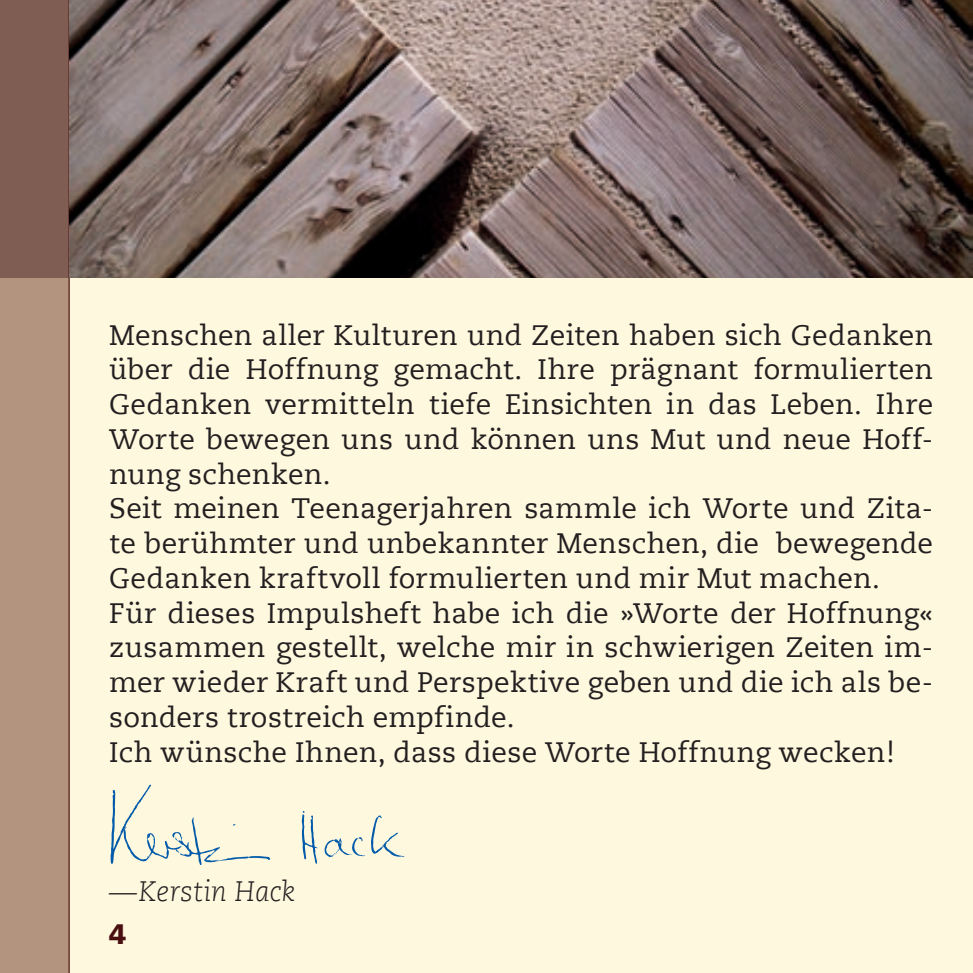
<style>
.page{position:relative;width:973px;height:973px;background:#fff}
.page>*{position:absolute;margin:0;border:0;box-sizing:border-box;transform-origin:0 0}
.Text_normal{font:28px/34.6px "Caecilia LT";letter-spacing:.01em;color:#231f20;text-align:justify}
.Bibelvers{font:italic 300 28px "Caecilia LT";color:#231f20}
.t1{font:900 28px "Frutiger LT";color:#4a0f10}
</style>
<div class="page">
<div style="left:0;top:0;width:972px;height:972px;background:#fef8de"></div>
<hr style="left:972px;top:0;width:1px;height:972px;background:#fef8de">
<svg style="left:0;top:0;width:68px;height:972px;background:#a48472"></svg>
<hr style="left:68px;top:0;width:2px;height:972px;background:#4a0f10">
<hr style="left:972px;top:0;width:1px;height:278px;background:#b49a92">
<img style="left:69px;top:0;width:903px;height:278px">
<svg style="left:110px;top:784px;width:294px;height:80px"></svg>
<p class="Text_normal" style="left:109px;top:318px;width:825px">Menschen aller Kulturen und Zeiten haben sich Gedanken über die Hoffnung gemacht. Ihre prägnant formulierten Gedanken vermitteln tiefe Einsichten in das Leben. Ihre Worte bewegen uns und können uns Mut und neue Hoff&shy;nung schenken.</p>
<p class="Text_normal" style="left:109px;top:491px;width:825px">Seit meinen Teenagerjahren sammle ich Worte und Zita&shy;te berühmter und unbekannter Menschen, die bewegende Gedanken kraftvoll formulierten und mir Mut machen.</p>
<p class="Text_normal" style="left:109px;top:596px;width:825px">Für dieses Impulsheft habe ich die »Worte der Hoffnung« zusammen gestellt, welche mir in schwierigen Zeiten im&shy;mer wieder Kraft und Perspektive geben und die ich als be&shy;sonders trostreich empfinde.</p>
<p class="Text_normal" style="left:109px;top:734px;width:787px">Ich wünsche Ihnen, dass diese Worte Hoffnung wecken!</p>
<p class="Bibelvers" style="left:109px;top:874px;width:188px">—Kerstin Hack</p>
<p class="t1" style="left:109px;top:917px;width:19px">4</p>
</div>
